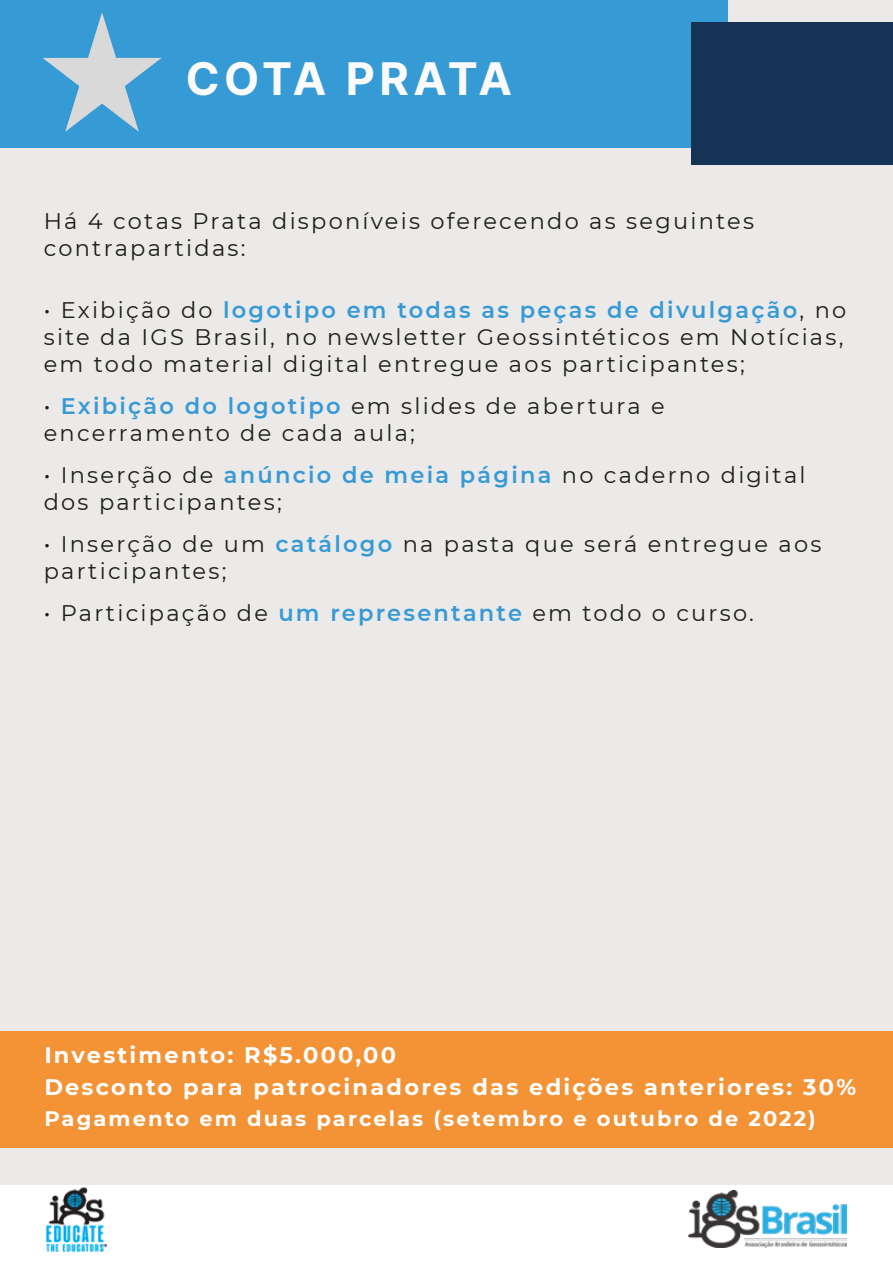
<style>
.page{position:relative;width:893px;height:1263px;background:#ece9e9}
.page>*{position:absolute;margin:0;border:0;box-sizing:border-box;transform-origin:0 0}
.t1{font:45px "Inter";letter-spacing:.07em;color:#fbfbfb}
.t2{font:22.5px/27px "Montserrat";letter-spacing:.1em;color:#1d1d1b}
.t3{font:700 22.5px/31.5px "Montserrat";letter-spacing:.1em;color:#fff}
.t4{font:700 21px "Montserrat";letter-spacing:.1em;color:#fff}
.s1{font-weight:600;color:#369ad5}
</style>
<div class="page">
<div style="left:0;top:0;width:728px;height:147px;background:#369ad5"></div>
<div style="left:691px;top:22px;width:202px;height:143px;background:#153455"></div>
<div style="left:0;top:1032px;width:893px;height:116px;background:#f39336"></div>
<svg style="left:43px;top:12px;width:119px;height:120px"></svg>
<div style="left:0;top:1185px;width:893px;height:78px;background:#fff"></div>
<img style="left:45px;top:1187px;width:62px;height:65px">
<img style="left:688px;top:1190px;width:159px;height:57px">
<h1 class="t1" style="left:186px;top:46px;width:328px">COTA PRATA</h1>
<p class="t2" style="left:44px;top:207px;width:712px">Há 4 cotas Prata disponíveis oferecendo as seguintes contrapartidas:</p>
<p class="t2" style="left:44px;top:295px;width:804px">• Exibição do <span class="s1">logotipo em todas as peças de divulgação</span>, no site da IGS Brasil, no newsletter Geossintéticos em Notícias, em todo material digital entregue aos participantes;</p>
<p class="t2" style="left:44px;top:391px;width:623px">• <span class="s1">Exibição do logotipo</span> em slides de abertura e encerramento de cada aula;</p>
<p class="t2" style="left:44px;top:460px;width:763px">• Inserção de <span class="s1">anúncio de meia página</span> no caderno digital dos participantes;</p>
<p class="t2" style="left:44px;top:529px;width:779px">• Inserção de um <span class="s1">catálogo</span> na pasta que será entregue aos participantes;</p>
<p class="t2" style="left:44px;top:598px;width:712px">• Participação de <span class="s1">um representante</span> em todo o curso.</p>
<p class="t3" style="left:44px;top:1038px;width:813px">Investimento: R$5.000,00<br>Desconto para patrocinadores das edições anteriores: 30%</p>
<p class="t4" style="left:44px;top:1103px;width:773px">Pagamento em duas parcelas (setembro e outubro de 2022)</p>
</div>
